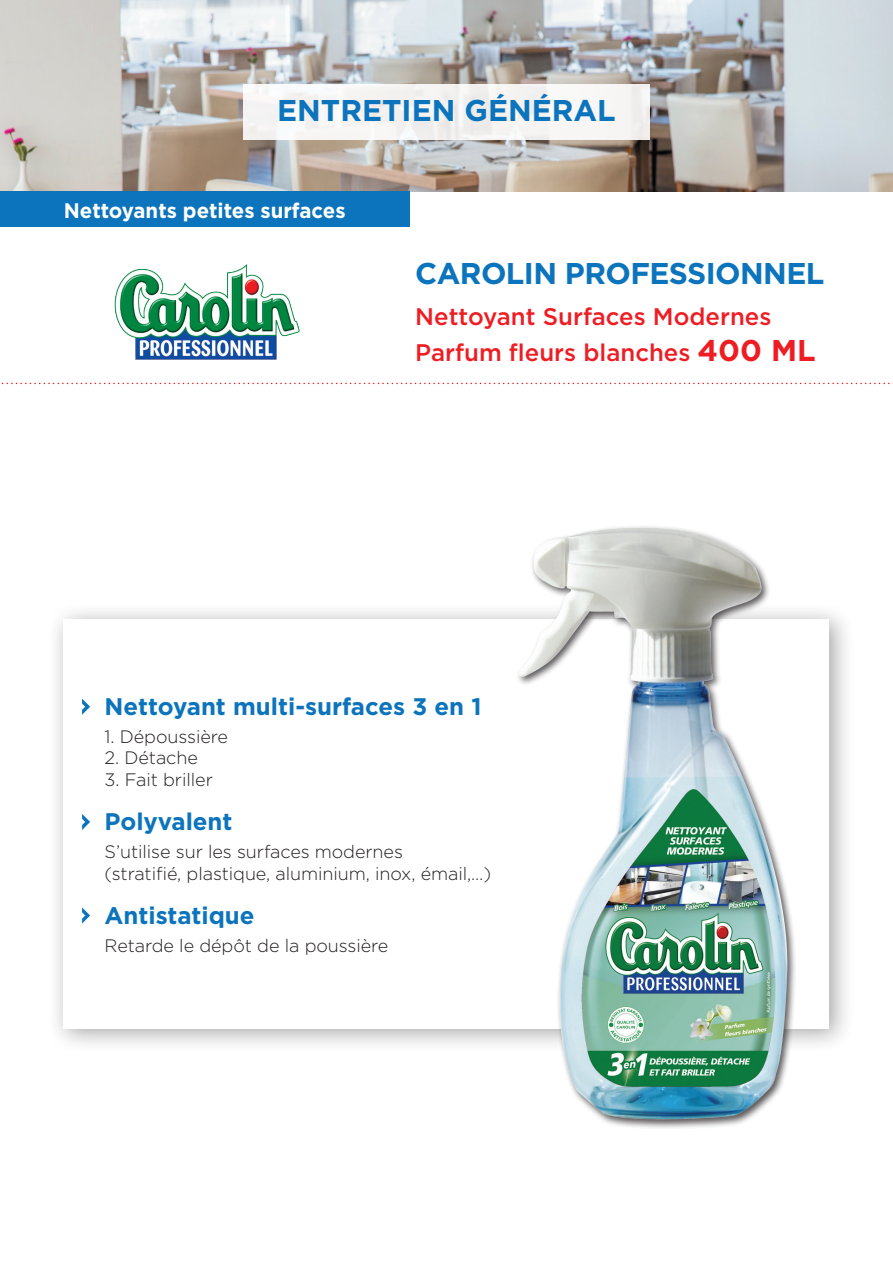
<style>
.page{position:relative;width:893px;height:1263px;background:#fff}
.page>*{position:absolute;margin:0;border:0;box-sizing:border-box;transform-origin:0 0}
.t1{font:700 30px "Gotham";letter-spacing:-.02em;color:#0c74bc}
.t2{font:700 30px "Gotham";color:#0c74bc}
.t3{font:500 24px/36px "Gotham";color:#ee1d23}
.t4{font:700 24px "Gotham";color:#0c74bc}
.t5{font:700 21px "Gotham";color:#fff}
.t6{font:300 18px/21.6px "Gotham";letter-spacing:-.005em;color:#231f20}
.s1{font-weight:700;font-size:30px}
</style>
<div class="page">
<img style="left:0;top:0;width:893px;height:191px">
<svg style="left:1px;top:383px;width:892px;height:1px"></svg>
<img style="left:114px;top:264px;width:186px;height:96px">
<div style="left:47px;top:602px;width:808px;height:452px;background:#231f20;opacity:.4"></div>
<div style="left:64px;top:619px;width:765px;height:409px;background:#fff"></div>
<svg style="left:82px;top:699px;width:8px;height:16px"></svg>
<svg style="left:82px;top:814px;width:8px;height:16px"></svg>
<svg style="left:82px;top:907px;width:8px;height:16px"></svg>
<div style="left:516px;top:525px;width:280px;height:604px;background:#231f20;opacity:.75"></div>
<img style="left:517px;top:526px;width:271px;height:595px">
<div style="left:0;top:191px;width:409px;height:36px;background:#0c74bc"></div>
<div style="left:243px;top:84px;width:407px;height:56px;background:#f6f4f3"></div>
<h1 class="t2" style="left:277px;top:91px;width:340px">ENTRETIEN GÉNÉRAL</h1>
<p class="t5" style="left:64px;top:196px;width:283px">Nettoyants petites surfaces</p>
<h1 class="t1" style="left:415px;top:254px;width:411px">CAROLIN PROFESSIONNEL</h1>
<h2 class="t3" style="left:415px;top:298px;width:402px">Nettoyant Surfaces Modernes<br>Parfum fleurs blanches <span class="s1">400 ML</span></h2>
<h2 class="t4" style="left:105px;top:690px;width:379px">Nettoyant multi-surfaces 3 en 1</h2>
<p class="t6" style="left:105px;top:725px;width:125px">1. Dépoussière</p>
<p class="t6" style="left:105px;top:747px;width:95px">2. Détache</p>
<p class="t6" style="left:105px;top:768px;width:110px">3. Fait briller</p>
<h2 class="t4" style="left:105px;top:805px;width:130px">Polyvalent</h2>
<p class="t6" style="left:105px;top:840px;width:388px">S’utilise sur les surfaces modernes<br>(stratifié, plastique, aluminium, inox, émail,…)</p>
<h2 class="t4" style="left:105px;top:899px;width:152px">Antistatique</h2>
<p class="t6" style="left:105px;top:934px;width:285px">Retarde le dépôt de la poussière</p>
</div>
